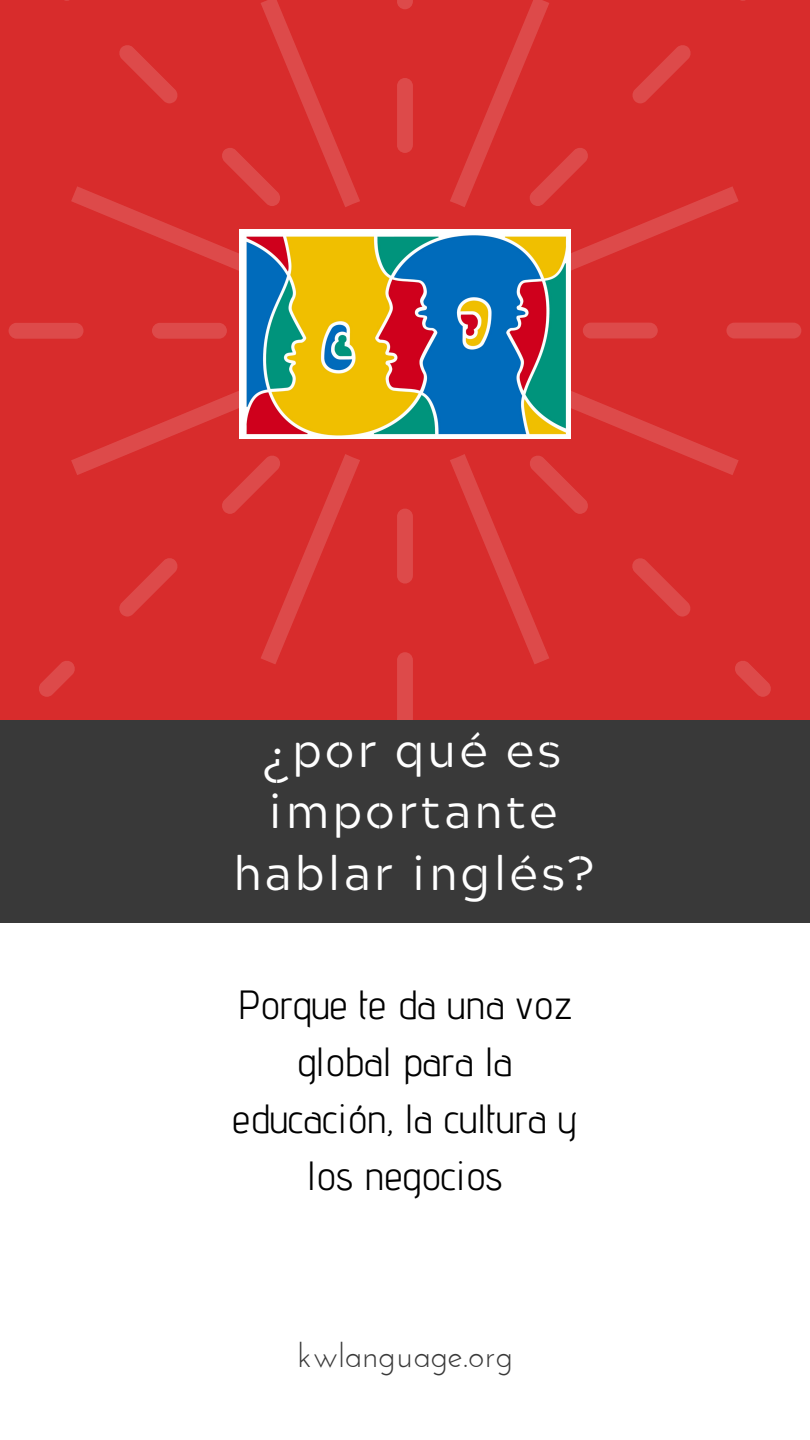
<style>
.page{position:relative;width:810px;height:1440px;background:#fff}
.page>*{position:absolute;margin:0;border:0;box-sizing:border-box;transform-origin:0 0}
.t1{font:47.6px/61.4px "Acherus Militant 1";letter-spacing:.06em;color:#fff;text-align:center}
.t2{font:40.8px/57px "Advent Pro";color:#000;text-align:center}
.t3{font:33.6px "Josefin Sans";color:#393939}
</style>
<div class="page">
<div style="left:0;top:0;width:810px;height:750px;background:#d82c2c"></div>
<div style="left:397px;top:652px;width:16px;height:75px;background:#dd4a4a;border-radius:8px"></div>
<div style="left:9px;top:323px;width:75px;height:16px;background:#dd4a4a;border-radius:8px"></div>
<div style="left:726px;top:323px;width:75px;height:16px;background:#dd4a4a;border-radius:8px"></div>
<svg style="left:39px;top:0;width:733px;height:697px"></svg>
<div style="left:0;top:720px;width:810px;height:202px;background:#393939"></div>
<img style="left:239px;top:230px;width:331px;height:209px">
<p class="t1" style="left:233px;top:724px;width:361px">¿por qué es importante hablar inglés?</p>
<p class="t2" style="left:233px;top:975px;width:346px">Porque te da una voz global para la educación, la cultura y los negocios</p>
<p class="t3" style="left:297px;top:1341px;width:217px">kwlanguage.org</p>
</div>
